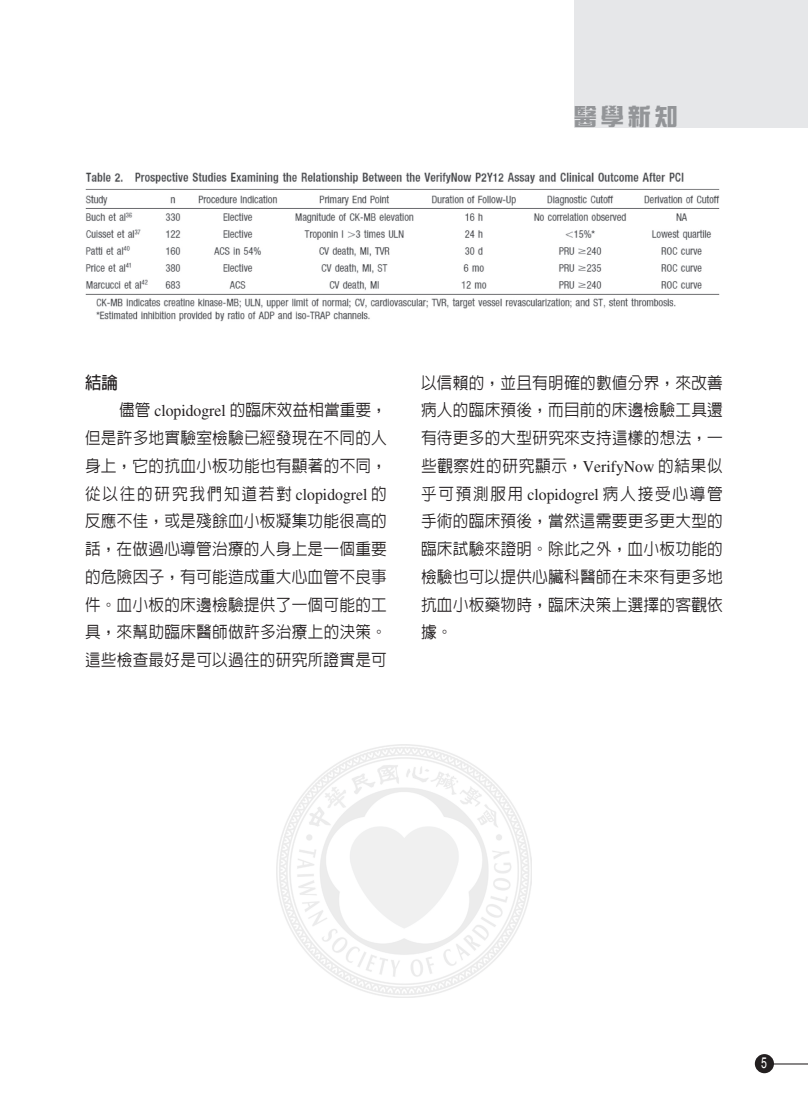
<style>
.page{position:relative;width:808px;height:1106px;background:#fff}
.page>*{position:absolute;margin:0;border:0;box-sizing:border-box;transform-origin:0 0}
.t1{font:900 22.5px "Sing Yi";color:#939598}
.t2{font:700 17.25px "Lin Gothic";color:#231f20;scale:.95 1}
.t3{font:500 16.5px/27.8px "Lin Gothic";letter-spacing:.015em;color:#231f20;text-align:justify;scale:.95 1}
.s1{font-family:"Times";font-weight:400}
</style>
<div class="page">
<div style="left:755px;top:1054px;width:19px;height:19px;background:#231f20;border-radius:50%"></div>
<hr style="left:773px;top:1063px;width:35px;height:1px;background:#231f20">
<div style="left:574px;top:0;width:234px;height:128px;background:#e6e7e9"></div>
<img style="left:276px;top:744px;width:255px;height:253px">
<img style="left:85px;top:172px;width:635px;height:150px">
<h1 class="t1" style="left:574px;top:105px;width:105px">醫學新知</h1>
<p class="t2" style="left:85px;top:374px;width:36px">結論</p>
<p class="t3" style="left:85px;top:396px;width:319px;text-indent:34px">儘管 <span class="s1">clopidogrel</span> 的臨床效益相當重要，但是許多地實驗室檢驗已經發現在不同的人身上，它的抗血小板功能也有顯著的不同，從以往的研究我們知道若對 <span class="s1">clopidogrel</span> 的反應不佳，或是殘餘血小板凝集功能很高的話，在做過心導管治療的人身上是一個重要的危險因子，有可能造成重大心血管不良事件。血小板的床邊檢驗提供了一個可能的工具，來幫助臨床醫師做許多治療上的決策。這些檢查最好是可以過往的研究所證實是可</p>
<p class="t3" style="left:421px;top:368px;width:319px">以信賴的，並且有明確的數值分界，來改善病人的臨床預後，而目前的床邊檢驗工具還有待更多的大型研究來支持這樣的想法，一些觀察姓的研究顯示，<span class="s1">VerifyNow</span> 的結果似乎可預測服用 <span class="s1">clopidogrel</span> 病人接受心導管手術的臨床預後，當然這需要更多更大型的臨床試驗來證明。除此之外，血小板功能的檢驗也可以提供心臟科醫師在未來有更多地抗血小板藥物時，臨床決策上選擇的客觀依據。</p>
</div>
